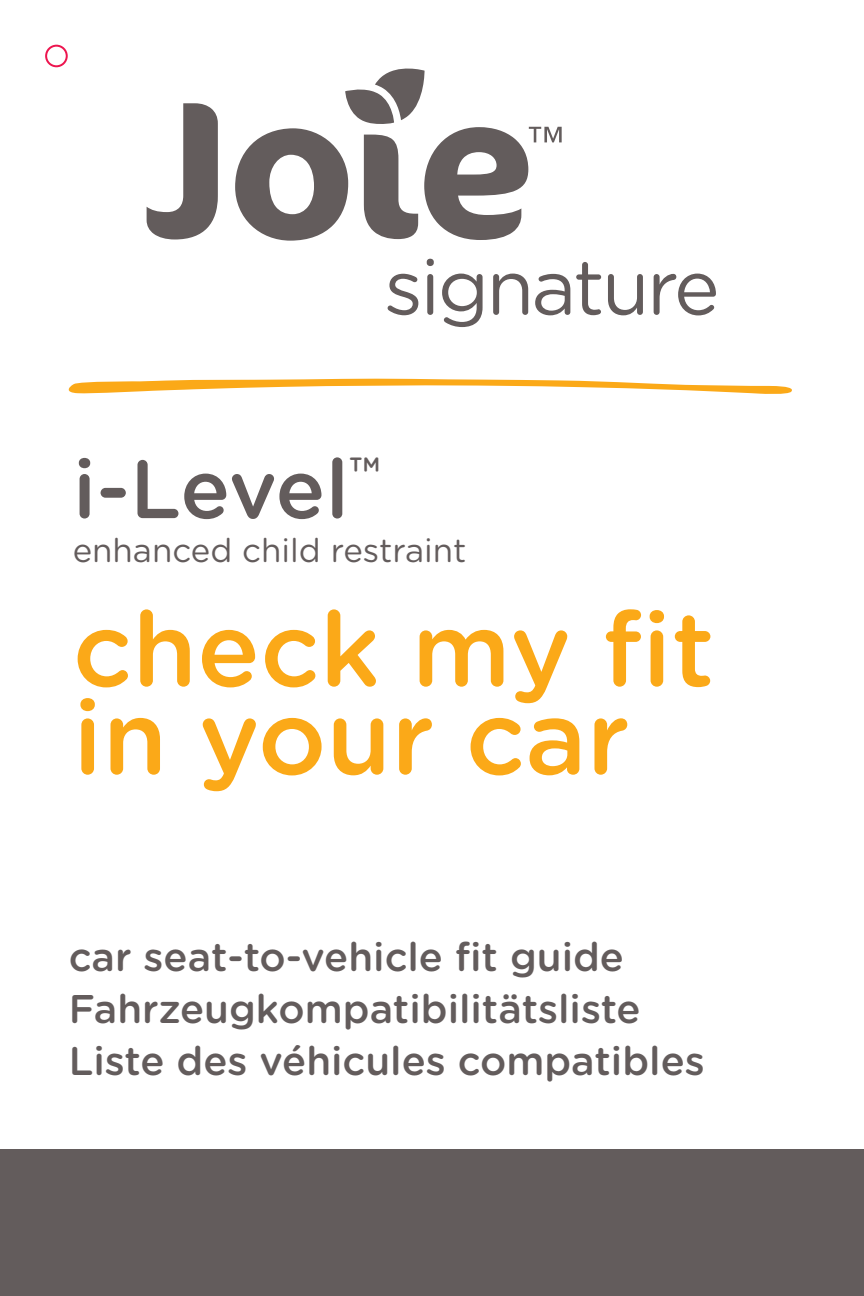
<style>
.page{position:relative;width:864px;height:1296px;background:#fff}
.page>*{position:absolute;margin:0;border:0;box-sizing:border-box;transform-origin:0 0}
.t1{font:500 104.4px/88px "Gotham Rounded";color:#fba918}
.t2{font:500 82.8px "Gotham Rounded";letter-spacing:-.015em;color:#635c5c}
.t3{font:500 40px/52px "Gotham Rounded";color:#635c5c}
.t4{font:33.2px "Gotham Rounded";color:#635c5c}
</style>
<div class="page">
<div style="left:45px;top:45px;width:23px;height:22px;border:2px solid #ed154f;border-radius:50%"></div>
<svg style="left:388px;top:274px;width:30px;height:41px"></svg>
<div style="left:427px;top:274px;width:6px;height:41px;background:#635c5c;border-radius:3px"></div>
<div style="left:427px;top:259px;width:7px;height:7px;background:#635c5c;border-radius:3px"></div>
<svg style="left:442px;top:274px;width:41px;height:53px"></svg>
<svg style="left:493px;top:274px;width:35px;height:41px"></svg>
<svg style="left:535px;top:274px;width:35px;height:41px"></svg>
<svg style="left:576px;top:262px;width:25px;height:53px"></svg>
<svg style="left:608px;top:274px;width:35px;height:41px"></svg>
<svg style="left:654px;top:274px;width:62px;height:41px"></svg>
<svg style="left:147px;top:103px;width:71px;height:136px"></svg>
<svg style="left:235px;top:68px;width:327px;height:173px"></svg>
<svg style="left:68px;top:379px;width:724px;height:15px"></svg>
<div style="left:0;top:1150px;width:864px;height:146px;background:#635c5c"></div>
<h2 class="t2" style="left:73px;top:430px;width:309px">i-Level<sup>™</sup></h2>
<p class="t4" style="left:73px;top:528px;width:395px">enhanced child restraint</p>
<h1 class="t1" style="left:73px;top:601px;width:643px">check my fit in your car</h1>
<p class="t3" style="left:69px;top:929px;width:638px">car seat-to-vehicle fit guide<br>Fahrzeugkompatibilitätsliste<br>Liste des véhicules compatibles</p>
</div>
